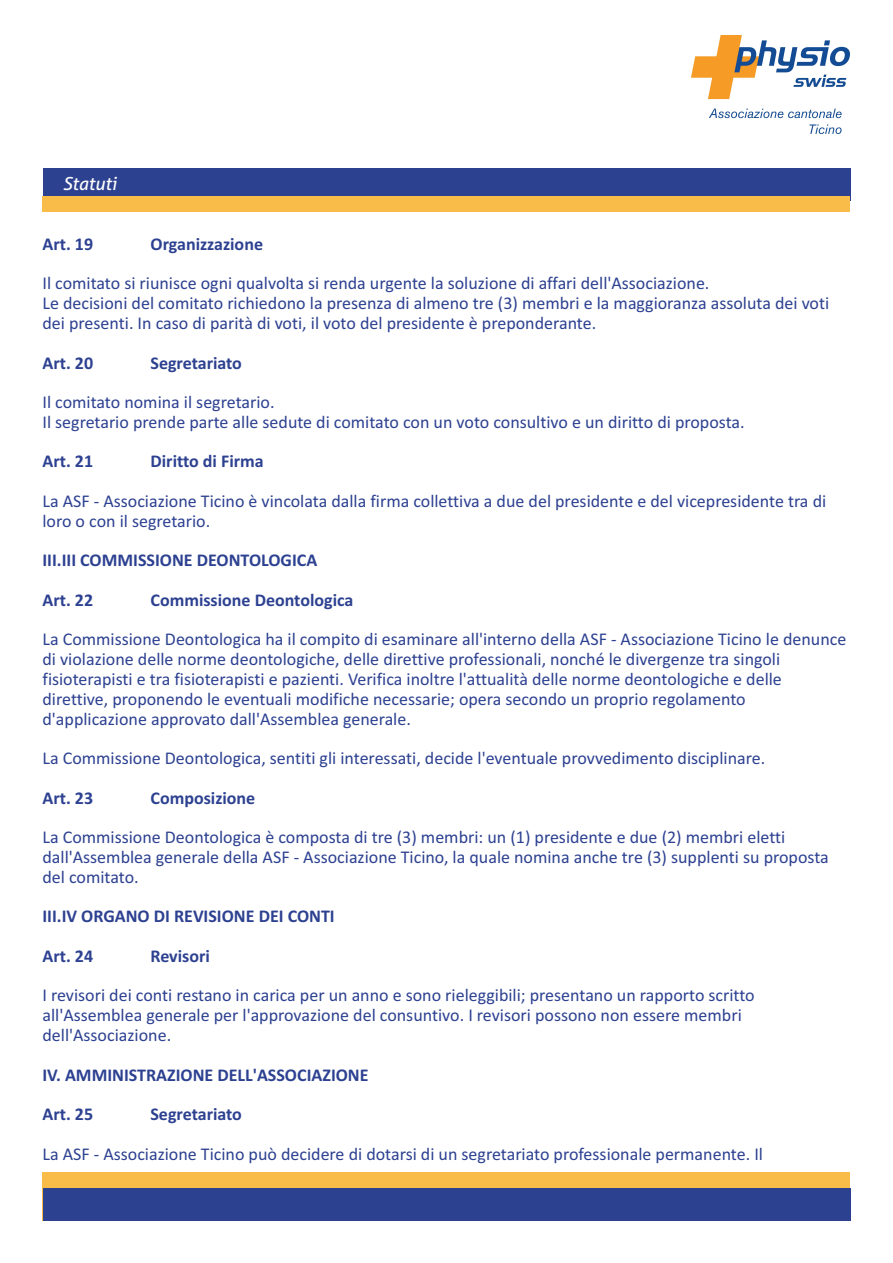
<style>
.page{position:relative;width:893px;height:1263px;background:#fff}
.page>*{position:absolute;margin:0;border:0;box-sizing:border-box;transform-origin:0 0}
.t1{font:18px/19.8px "Calibri";color:#2d4191}
.t2{font:700 18px/39.6px "Calibri";color:#2d4191}
.t3{font:italic 18px "Aller";color:#fefefe}
</style>
<div class="page">
<div style="left:43px;top:168px;width:807px;height:33px;background:#2d4191"></div>
<div style="left:43px;top:1172px;width:807px;height:48px;background:#fabc48"></div>
<div style="left:43px;top:196px;width:807px;height:15px;background:#fabc48"></div>
<div style="left:43px;top:1187px;width:807px;height:33px;background:#2d4191"></div>
<img style="left:691px;top:36px;width:159px;height:98px">
<p class="t3" style="left:63px;top:176px;width:55px">Statuti</p>
<p class="t2" style="left:43px;top:226px;width:52px">Art. 19</p>
<p class="t2" style="left:151px;top:226px;width:114px">Organizzazione</p>
<p class="t1" style="left:43px;top:275px;width:668px">Il comitato si riunisce ogni qualvolta si renda urgente la soluzione di affari dell'Associazione.</p>
<p class="t1" style="left:43px;top:295px;width:788px">Le decisioni del comitato richiedono la presenza di almeno tre (3) membri e la maggioranza assoluta dei voti dei presenti. In caso di parità di voti, il voto del presidente è preponderante.</p>
<p class="t2" style="left:43px;top:344px;width:52px">Art. 20</p>
<p class="t2" style="left:151px;top:344px;width:93px">Segretariato</p>
<p class="t1" style="left:42px;top:394px;width:234px">Il comitato nomina il segretario.</p>
<p class="t1" style="left:42px;top:413px;width:704px">Il segretario prende parte alle sedute di comitato con un voto consultivo e un diritto di proposta.</p>
<p class="t2" style="left:42px;top:443px;width:52px">Art. 21</p>
<p class="t2" style="left:150px;top:443px;width:115px">Diritto di Firma</p>
<p class="t1" style="left:42px;top:493px;width:785px">La ASF - Associazione Ticino è vincolata dalla firma collettiva a due del presidente e del vicepresidente tra di loro o con il segretario.</p>
<p class="t2" style="left:43px;top:542px;width:276px">III.III COMMISSIONE DEONTOLOGICA<br>Art. 22</p>
<p class="t2" style="left:151px;top:581px;width:204px">Commissione Deontologica</p>
<p class="t1" style="left:43px;top:631px;width:805px">La Commissione Deontologica ha il compito di esaminare all'interno della ASF - Associazione Ticino le denunce di violazione delle norme deontologiche, delle direttive professionali, nonché le divergenze tra singoli fisioterapisti e tra fisioterapisti e pazienti. Verifica inoltre l'attualità delle norme deontologiche e delle direttive, proponendo le eventuali modifiche necessarie; opera secondo un proprio regolamento d'applicazione approvato dall'Assemblea generale.</p>
<p class="t1" style="left:42px;top:750px;width:724px">La Commissione Deontologica, sentiti gli interessati, decide l'eventuale provvedimento disciplinare.</p>
<p class="t2" style="left:42px;top:779px;width:52px">Art. 23</p>
<p class="t2" style="left:150px;top:779px;width:106px">Composizione</p>
<p class="t1" style="left:42px;top:829px;width:788px">La Commissione Deontologica è composta di tre (3) membri: un (1) presidente e due (2) membri eletti dall'Assemblea generale della ASF - Associazione Ticino, la quale nomina anche tre (3) supplenti su proposta del comitato.</p>
<p class="t2" style="left:43px;top:898px;width:294px">III.IV ORGANO DI REVISIONE DEI CONTI</p>
<p class="t2" style="left:42px;top:937px;width:52px">Art. 24</p>
<p class="t2" style="left:150px;top:937px;width:61px">Revisori</p>
<p class="t1" style="left:42px;top:987px;width:714px">I revisori dei conti restano in carica per un anno e sono rieleggibili; presentano un rapporto scritto all'Assemblea generale per l'approvazione del consuntivo. I revisori possono non essere membri dell'Associazione.</p>
<p class="t2" style="left:42px;top:1056px;width:328px">IV. AMMINISTRAZIONE DELL'ASSOCIAZIONE<br>Art. 25</p>
<p class="t2" style="left:150px;top:1096px;width:93px">Segretariato</p>
<p class="t1" style="left:42px;top:1145px;width:722px">La ASF - Associazione Ticino può decidere di dotarsi di un segretariato professionale permanente. Il</p>
</div>
